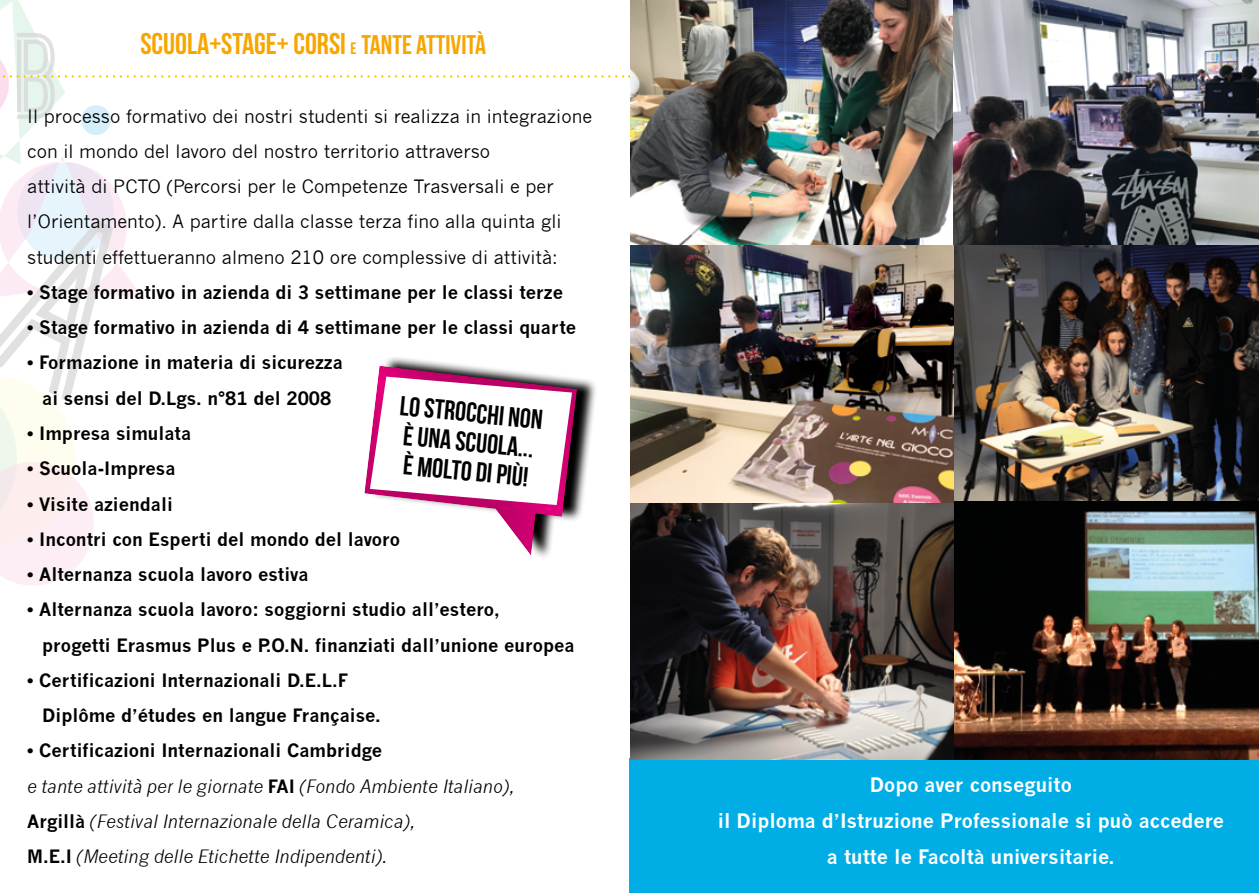
<style>
.page{position:relative;width:1259px;height:893px;background:#fff}
.page>*{position:absolute;margin:0;border:0;box-sizing:border-box;transform-origin:0 0}
.titoli{font:30px "Bebas Neue";color:#f7a600}
.t1{font:27.45px/29.1px "Bebas Neue";color:#000}
.Normale{font:700 19.5px "News Gothic";color:#fff}
.Normale-2{font:700 18px "News Gothic";color:#000}
.Normale-3{font:18px/35.2px "News Gothic";color:#000}
.Normale-4{font:italic 18px "News Gothic";color:#000}
.s1{font-size:16.5px}
.s2{font-size:27px}
.s3{font-weight:700;font-style:normal}
</style>
<div class="page">
<div style="left:629px;top:759px;width:630px;height:134px;background:#00aee5"></div>
<svg style="left:0;top:0;width:630px;height:585px"></svg>
<img style="left:630px;top:0;width:629px;height:760px">
<p class="titoli" style="left:140px;top:27px;width:347px">SCUOLA+STAGE+ CORSI <span class="s1">E</span> <span class="s2">TANTE ATTIVITÀ</span></p>
<p class="Normale-3" style="left:27px;top:98px;width:566px">Il processo formativo dei nostri studenti si realizza in integrazione con il mondo del lavoro del nostro territorio attraverso<br>attività di PCTO (Percorsi per le Competenze Trasversali e per l’Orientamento). A partire dalla classe terza fino alla quinta gli studenti effettueranno almeno 210 ore complessive di attività:</p>
<p class="Normale-2" style="left:27px;top:281px;width:537px">• Stage formativo in azienda di 3 settimane per le classi terze</p>
<p class="Normale-2" style="left:27px;top:317px;width:550px">• Stage formativo in azienda di 4 settimane per le classi quarte</p>
<p class="Normale-2" style="left:27px;top:352px;width:317px">• Formazione in materia di sicurezza</p>
<p class="Normale-2" style="left:42px;top:387px;width:291px">ai sensi del D.Lgs. n°81 del 2008</p>
<p class="Normale-2" style="left:27px;top:422px;width:166px">• Impresa simulata</p>
<p class="Normale-2" style="left:27px;top:458px;width:150px">• Scuola-Impresa</p>
<p class="Normale-2" style="left:27px;top:493px;width:147px">• Visite aziendali</p>
<p class="Normale-2" style="left:27px;top:528px;width:374px">• Incontri con Esperti del mondo del lavoro</p>
<p class="Normale-2" style="left:27px;top:563px;width:283px">• Alternanza scuola lavoro estiva</p>
<p class="Normale-2" style="left:27px;top:599px;width:474px">• Alternanza scuola lavoro: soggiorni studio all’estero,</p>
<p class="Normale-2" style="left:42px;top:634px;width:534px">progetti Erasmus Plus e P.O.N. finanziati dall’unione europea</p>
<p class="Normale-2" style="left:27px;top:669px;width:323px">• Certificazioni Internazionali D.E.L.F</p>
<p class="Normale-2" style="left:42px;top:704px;width:340px">Diplôme d’études en langue Française.</p>
<p class="Normale-2" style="left:27px;top:740px;width:356px">• Certificazioni Internazionali Cambridge</p>
<p class="Normale-4" style="left:27px;top:775px;width:489px">e tante attività per le giornate <span class="s3">FAI</span> (Fondo Ambiente Italiano),</p>
<p class="Normale-4" style="left:27px;top:811px;width:390px"><span class="s3">Argillà</span> (Festival Internazionale della Ceramica),</p>
<p class="Normale-4" style="left:27px;top:846px;width:362px"><span class="s3">M.E.I</span> (Meeting delle Etichette Indipendenti).</p>
<p class="t1" style="left:402px;top:390px;width:144px;rotate:6deg">LO STROCCHI NON<br>È UNA SCUOLA...</p>
<p class="t1" style="left:405px;top:449px;width:127px;rotate:6deg">È MOLTO DI PIÙ!</p>
<p class="Normale" style="left:869px;top:773px;width:204px">Dopo aver conseguito</p>
<p class="Normale" style="left:717px;top:809px;width:508px">il Diploma d’Istruzione Professionale si può accedere</p>
<p class="Normale" style="left:827px;top:845px;width:289px">a tutte le Facoltà universitarie.</p>
</div>
